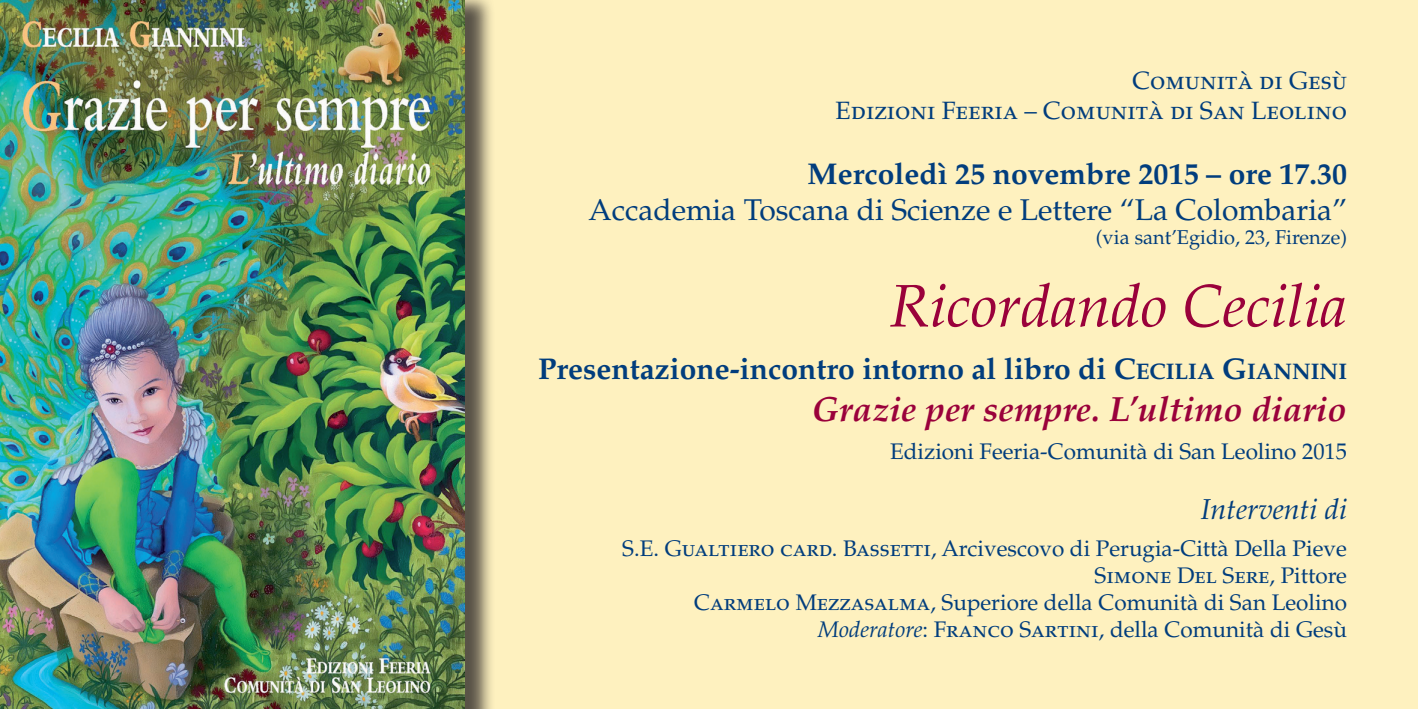
<style>
.page{position:relative;width:1418px;height:709px;background:#fff}
.page>*{position:absolute;margin:0;border:0;box-sizing:border-box;transform-origin:0 0}
.t1{font:italic 60px "Palatino";color:#9a013b}
.t2{font:italic 700 35px "Palatino";color:#9a013b}
.t3{font:700 30px "Palatino";color:#013d7d}
.t4{font:30px "Palatino";color:#013d7d}
.t5{font:italic 28.75px "Palatino";color:#013d7d}
.t6{font:25px/30px "Palatino SC";color:#013d7d;text-align:right}
.t7{font:22.5px/27px "Palatino";color:#013d7d;text-align:right}
.t8{font:22.5px "Palatino SC";color:#013d7d}
.t9{font:20px "Palatino";color:#013d7d}
.s1{font-style:inherit}
.s2{font-size:22.5px}
.s3{font-family:"Palatino SC"}
.s4{font-family:"Palatino"}
.s5{font-style:italic}
</style>
<div class="page">
<div style="left:0;top:0;width:1417px;height:709px;background:#fef1bf"></div>
<div style="left:0;top:0;width:496px;height:709px;background:#231f20;opacity:.75"></div>
<img style="left:0;top:0;width:464px;height:709px">
<p class="t6" style="left:835px;top:66px;width:513px">Comunità di Gesù<br>Edizioni Feeria – Comunità di San Leolino</p>
<h3 class="t3" style="left:807px;top:156px;width:541px">Mercoledì 25 novembre 2015 – ore 17.30</h3>
<h3 class="t4" style="left:588px;top:192px;width:760px">Accademia Toscana di Scienze e Lettere “La Colombaria”</h3>
<p class="t9" style="left:1095px;top:225px;width:253px">(via sant’Egidio, 23, Firenze)</p>
<h1 class="t1" style="left:889px;top:271px;width:459px">Ricordando Cecilia</h1>
<h3 class="t3" style="left:538px;top:351px;width:810px">Presentazione-incontro intorno al libro di <span class="s1">C</span><span class="s2">ECILIA</span> <span class="s1">G</span><span class="s2">IANNINI</span></h3>
<h2 class="t2" style="left:811px;top:388px;width:537px">Grazie per sempre. L’ultimo diario</h2>
<p class="t7" style="left:890px;top:438px;width:458px">Edizioni Feeria-Comunità di San Leolino 2015</p>
<p class="t5" style="left:1200px;top:492px;width:148px">Interventi di</p>
<p class="t7" style="left:622px;top:535px;width:726px"><span class="s3">S.E. Gualtiero card. Bassetti</span>, Arcivescovo di Perugia-Città Della Pieve</p>
<p class="t8" style="left:1094px;top:562px;width:254px">Simone Del Sere<span class="s4">, Pittore</span></p>
<p class="t7" style="left:694px;top:589px;width:654px"><span class="s3">Carmelo Mezzasalma</span>, Superiore della Comunità di San Leolino<br><span class="s5">Moderatore</span>: <span class="s3">Franco Sartini</span>, della Comunità di Gesù</p>
</div>
